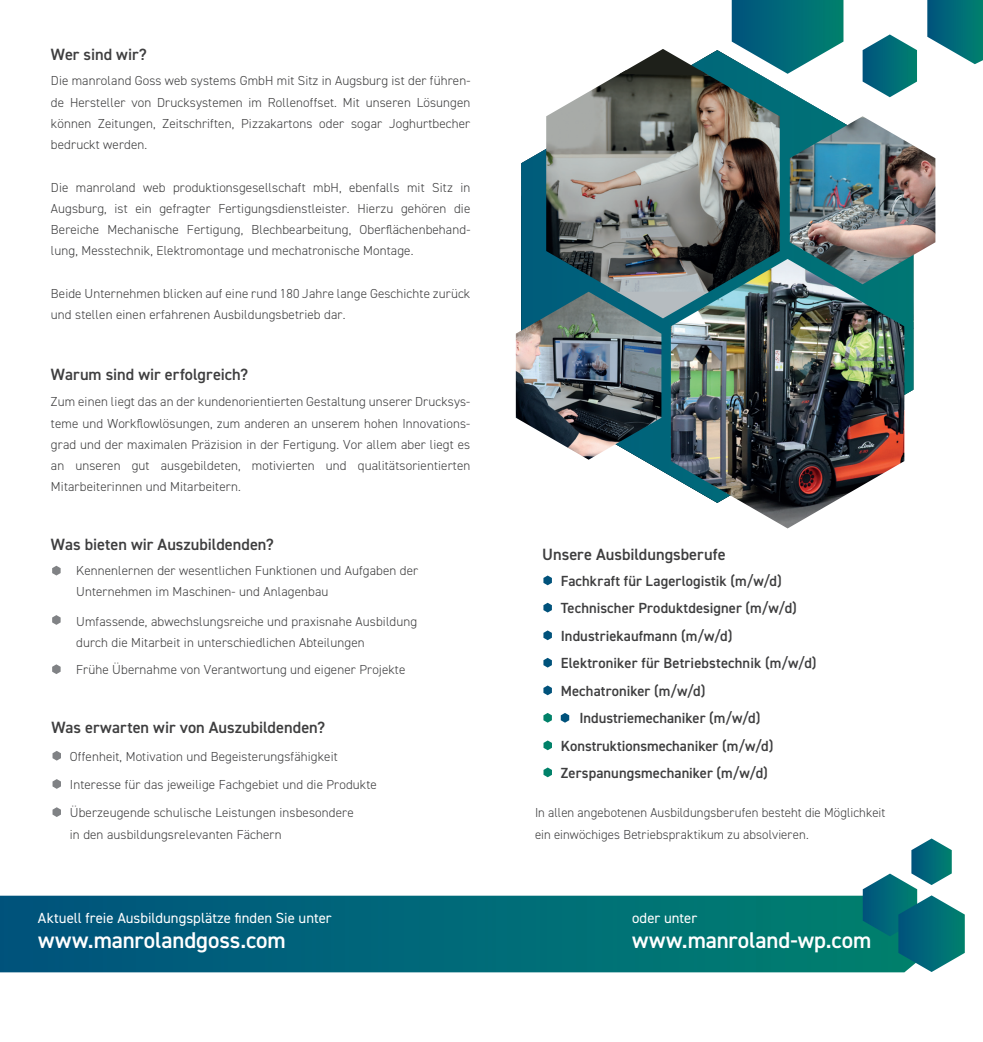
<style>
.page{position:relative;width:983px;height:1042px;background:#fff}
.page>*{position:absolute;margin:0;border:0;box-sizing:border-box;transform-origin:0 0}
.t1{font:600 22.93px "DIN2014";letter-spacing:-.005em;color:#fff}
.t2{font:600 16.28px "DIN2014";color:#3e3e3f}
.t3{font:600 14.7px "DIN2014";letter-spacing:.005em;color:#3e3e3f}
.t4{font:14.7px "DIN2014";color:#fff}
.t5{font:300 13.12px/21.2px "DIN2014";letter-spacing:.01em;color:#3e3e3f}
</style>
<div class="page">
<svg style="left:0;top:895px;width:862px;height:77px;background:#026978"></svg>
<svg style="left:863px;top:34px;width:53px;height:50px"></svg>
<svg style="left:927px;top:0;width:55px;height:64px"></svg>
<svg style="left:731px;top:0;width:112px;height:50px;background:#076e7a"></svg>
<svg style="left:543px;top:767px;width:9px;height:10px"></svg>
<svg style="left:543px;top:740px;width:9px;height:10px"></svg>
<svg style="left:543px;top:713px;width:8px;height:10px"></svg>
<svg style="left:560px;top:713px;width:9px;height:10px"></svg>
<svg style="left:543px;top:685px;width:8px;height:10px"></svg>
<svg style="left:543px;top:658px;width:8px;height:9px"></svg>
<svg style="left:543px;top:630px;width:8px;height:10px"></svg>
<svg style="left:543px;top:603px;width:8px;height:9px"></svg>
<svg style="left:543px;top:575px;width:8px;height:10px"></svg>
<svg style="left:862px;top:838px;width:102px;height:134px"></svg>
<svg style="left:521px;top:50px;width:392px;height:426px"></svg>
<img style="left:546px;top:71px;width:233px;height:221px">
<svg style="left:619px;top:49px;width:89px;height:26px"></svg>
<svg style="left:661px;top:292px;width:9px;height:26px"></svg>
<img style="left:670px;top:259px;width:234px;height:269px">
<img style="left:515px;top:292px;width:146px;height:168px">
<img style="left:789px;top:116px;width:146px;height:168px">
<svg style="left:52px;top:664px;width:9px;height:10px"></svg>
<svg style="left:52px;top:566px;width:9px;height:9px"></svg>
<svg style="left:52px;top:615px;width:9px;height:10px"></svg>
<svg style="left:52px;top:779px;width:9px;height:10px"></svg>
<svg style="left:52px;top:751px;width:9px;height:9px"></svg>
<svg style="left:52px;top:807px;width:9px;height:10px"></svg>
<p class="t2" style="left:51px;top:44px;width:97px">Wer sind wir?</p>
<p class="t5" style="left:51px;top:70px;width:421px;text-align:justify">Die manroland Goss web systems GmbH mit Sitz in Augsburg ist der führen&shy;de Hersteller von Drucksystemen im Rollenoffset. Mit unseren Lösungen können Zeitungen, Zeitschriften, Pizzakartons oder sogar Joghurtbecher bedruckt werden.</p>
<p class="t5" style="left:51px;top:177px;width:421px;text-align:justify">Die manroland web produktionsgesellschaft mbH, ebenfalls mit Sitz in Augsburg, ist ein gefragter Fertigungsdienstleister. Hierzu gehören die Bereiche Mechanische Fertigung, Blechbearbeitung, Oberflächenbehand&shy;lung, Messtechnik, Elektromontage und mechatronische Montage.</p>
<p class="t5" style="left:51px;top:283px;width:421px">Beide Unternehmen blicken auf eine rund 180 Jahre lange Geschichte zurück und stellen einen erfahrenen Ausbildungsbetrieb dar.</p>
<p class="t2" style="left:51px;top:363px;width:199px">Warum sind wir erfolgreich?</p>
<p class="t5" style="left:51px;top:391px;width:421px;text-align:justify">Zum einen liegt das an der kundenorientierten Gestaltung unserer Drucksys&shy;teme und Workflowlösungen, zum anderen an unserem hohen Innovations&shy;grad und der maximalen Präzision in der Fertigung. Vor allem aber liegt es an unseren gut ausgebildeten, motivierten und qualitätsorientierten Mitarbeiterinnen und Mitarbeitern.</p>
<p class="t2" style="left:51px;top:534px;width:224px">Was bieten wir Auszubildenden?</p>
<p class="t5" style="left:76px;top:560px;width:343px">Kennenlernen der wesentlichen Funktionen und Aufgaben der<br>Unternehmen im Maschinen- und Anlagenbau</p>
<p class="t5" style="left:76px;top:610px;width:342px">Umfassende, abwechslungsreiche und praxisnahe Ausbildung durch die Mitarbeit in unterschiedlichen Abteilungen</p>
<p class="t5" style="left:76px;top:659px;width:331px">Frühe Übernahme von Verantwortung und eigener Projekte</p>
<p class="t2" style="left:51px;top:716px;width:275px">Was erwarten wir von Auszubildenden?</p>
<p class="t5" style="left:70px;top:742px;width:308px;line-height:28.2px">Offenheit, Motivation und Begeisterungsfähigkeit<br>Interesse für das jeweilige Fachgebiet und die Produkte<br>Überzeugende schulische Leistungen insbesondere</p>
<p class="t5" style="left:70px;top:823px;width:213px">in den ausbildungsrelevanten Fächern</p>
<p class="t2" style="left:542px;top:544px;width:185px">Unsere Ausbildungsberufe</p>
<p class="t3" style="left:560px;top:571px;width:222px">Fachkraft für Lagerlogistik (m/w/d)</p>
<p class="t3" style="left:560px;top:598px;width:237px">Technischer Produktdesigner (m/w/d)</p>
<p class="t3" style="left:560px;top:626px;width:173px">Industriekaufmann (m/w/d)</p>
<p class="t3" style="left:560px;top:653px;width:257px">Elektroniker für Betriebstechnik (m/w/d)</p>
<p class="t3" style="left:560px;top:681px;width:146px">Mechatroniker (m/w/d)</p>
<p class="t3" style="left:579px;top:708px;width:182px">Industriemechaniker (m/w/d)</p>
<p class="t3" style="left:560px;top:736px;width:214px">Konstruktionsmechaniker (m/w/d)</p>
<p class="t3" style="left:560px;top:763px;width:208px">Zerspanungsmechaniker (m/w/d)</p>
<p class="t5" style="left:535px;top:802px;width:352px">In allen angebotenen Ausbildungsberufen besteht die Möglichkeit ein einwöchiges Betriebspraktikum zu absolvieren.</p>
<p class="t4" style="left:38px;top:908px;width:295px">Aktuell freie Ausbildungsplätze finden Sie unter</p>
<p class="t4" style="left:632px;top:908px;width:66px">oder unter</p>
<h1 class="t1" style="left:38px;top:925px;width:249px">www.manrolandgoss.com</h1>
<h1 class="t1" style="left:632px;top:925px;width:240px">www.manroland-wp.com</h1>
</div>
